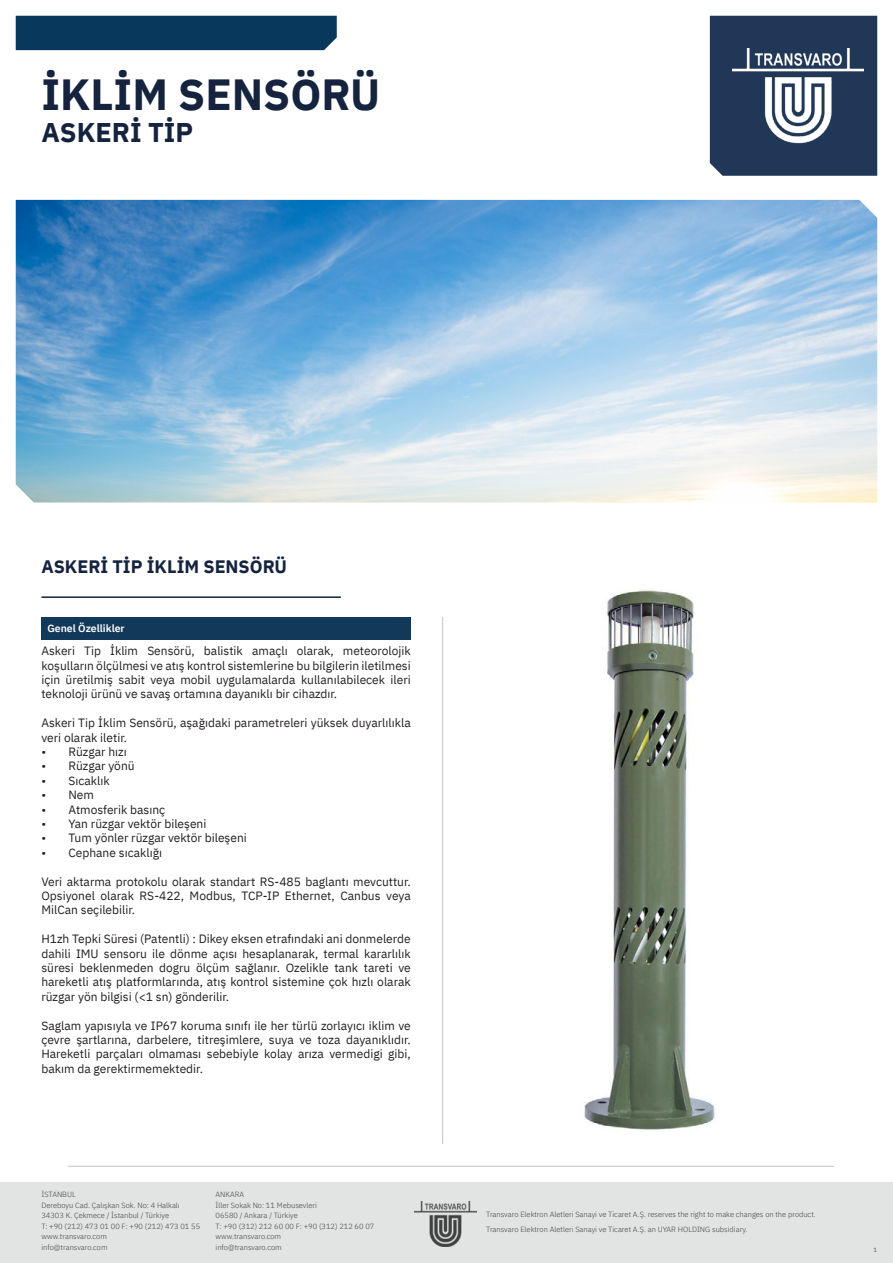
<style>
.page{position:relative;width:893px;height:1263px;background:#fff}
.page>*{position:absolute;margin:0;border:0;box-sizing:border-box;transform-origin:0 0}
.t1{font:700 43.5px "IBM Plex Sans";color:#15233f}
.t2{font:700 27px "IBM Plex Sans";color:#15233f}
.t3{font:700 18px "IBM Plex Sans";color:#15233f}
.t4{font:12px/14.4px "IBM Plex Sans";color:#231f20;text-align:justify}
.t5{font:600 10.5px "IBM Plex Sans";color:#fff}
.t6{font:300 7.5px/10.5px "IBM Plex Sans";color:#3e3e3f}
.t7{font:300 6px "IBM Plex Sans";color:#231f20}
</style>
<div class="page">
<img style="left:16px;top:200px;width:861px;height:302px">
<div style="left:0;top:1183px;width:893px;height:80px;background:#e2e3e3"></div>
<hr style="left:442px;top:617px;width:1px;height:527px;background:#c2c3c6">
<hr style="left:68px;top:1166px;width:766px;height:1px;background:#c2c3c6">
<hr style="left:41px;top:596px;width:300px;height:2px;background:#15233f">
<img style="left:414px;top:1202px;width:63px;height:45px">
<div style="left:710px;top:16px;width:167px;height:160px;background:#213757"></div>
<img style="left:732px;top:48px;width:131px;height:98px">
<div style="left:16px;top:16px;width:321px;height:34px;background:#08385b"></div>
<div style="left:41px;top:617px;width:370px;height:23px;background:#113a5a"></div>
<img style="left:584px;top:590px;width:132px;height:541px">
<p class="t1" style="left:41px;top:60px;width:340px">İKLİM SENSÖRÜ</p>
<p class="t2" style="left:41px;top:111px;width:153px">ASKERİ TİP</p>
<p class="t3" style="left:41px;top:552px;width:247px">ASKERİ TİP İKLİM SENSÖRÜ</p>
<p class="t5" style="left:47px;top:620px;width:79px">Genel Özellikler</p>
<p class="t4" style="left:41px;top:643px;width:371px">Askeri Tip İklim Sensörü, balistik amaçlı olarak, meteorolojik koşulların ölçülmesi ve atış kontrol sistemlerine bu bilgilerin iletilmesi için üretilmiş sabit veya mobil uygulamalarda kullanılabilecek ileri teknoloji ürünü ve savaş ortamına dayanıklı bir cihazdır.</p>
<p class="t4" style="left:41px;top:715px;width:371px">Askeri Tip İklim Sensörü, aşağıdaki parametreleri yüksek duyarlılıkla veri olarak iletir.</p>
<p class="t4" style="left:41px;top:743px;width:87px">• Rüzgar hızı</p>
<p class="t4" style="left:41px;top:758px;width:95px">• Rüzgar yönü</p>
<p class="t4" style="left:41px;top:772px;width:70px">• Sıcaklık</p>
<p class="t4" style="left:41px;top:787px;width:54px">• Nem</p>
<p class="t4" style="left:41px;top:801px;width:125px">• Atmosferik basınç</p>
<p class="t4" style="left:41px;top:815px;width:167px">• Yan rüzgar vektör bileşeni</p>
<p class="t4" style="left:41px;top:830px;width:207px">• Tum yönler rüzgar vektör bileşeni</p>
<p class="t4" style="left:41px;top:844px;width:122px">• Cephane sıcaklığı</p>
<p class="t4" style="left:41px;top:873px;width:371px">Veri aktarma protokolu olarak standart RS-485 baglantı mevcuttur.<br>Opsiyonel olarak RS-422, Modbus, TCP-IP Ethernet, Canbus veya MilCan seçilebilir.</p>
<p class="t4" style="left:41px;top:931px;width:371px">H1zh Tepki Süresi (Patentli) : Dikey eksen etrafındaki ani donmelerde dahili IMU sensoru ile dönme açısı hesaplanarak, termal kararlılık süresi beklenmeden dogru ölçüm sağlanır. Ozelikle tank tareti ve hareketli atış platformlarında, atış kontrol sistemine çok hızlı olarak rüzgar yön bilgisi (&lt;1 sn) gönderilir.</p>
<p class="t4" style="left:41px;top:1017px;width:371px">Saglam yapısıyla ve IP67 koruma sınıfı ile her türlü zorlayıcı iklim ve çevre şartlarına, darbelere, titreşimlere, suya ve toza dayanıklıdır.<br>Hareketli parçaları olmaması sebebiyle kolay arıza vermedigi gibi, bakım da gerektirmemektedir.</p>
<p class="t6" style="left:41px;top:1189px;width:36px">İSTANBUL</p>
<p class="t6" style="left:41px;top:1199px;width:140px">Dereboyu Cad. Çalışkan Sok. No: 4 Halkalı</p>
<p class="t6" style="left:41px;top:1210px;width:129px">34303 K. Çekmece / İstanbul / Türkiye</p>
<p class="t6" style="left:41px;top:1220px;width:160px">T: +90 (212) 473 01 00 F: +90 (212) 473 01 55 www.transvaro.com<br>info@transvaro.com</p>
<p class="t6" style="left:216px;top:1189px;width:30px">ANKARA</p>
<p class="t6" style="left:216px;top:1199px;width:103px">İller Sokak No: 11 Mebusevleri</p>
<p class="t6" style="left:216px;top:1210px;width:84px">06580 / Ankara / Türkiye</p>
<p class="t6" style="left:216px;top:1220px;width:160px">T: +90 (312) 212 60 00 F: +90 (312) 212 60 07 www.transvaro.com<br>info@transvaro.com</p>
<p class="t6" style="left:486px;top:1208px;width:331px">Transvaro Elektron Aletleri Sanayi ve Ticaret A.Ş. reserves the right to make changes on the product.</p>
<p class="t6" style="left:486px;top:1223px;width:263px">Transvaro Elektron Aletleri Sanayi ve Ticaret A.Ş. an UYAR HOLDING subsidiary.</p>
<p class="t7" style="left:874px;top:1245px;width:5px">1</p>
</div>
